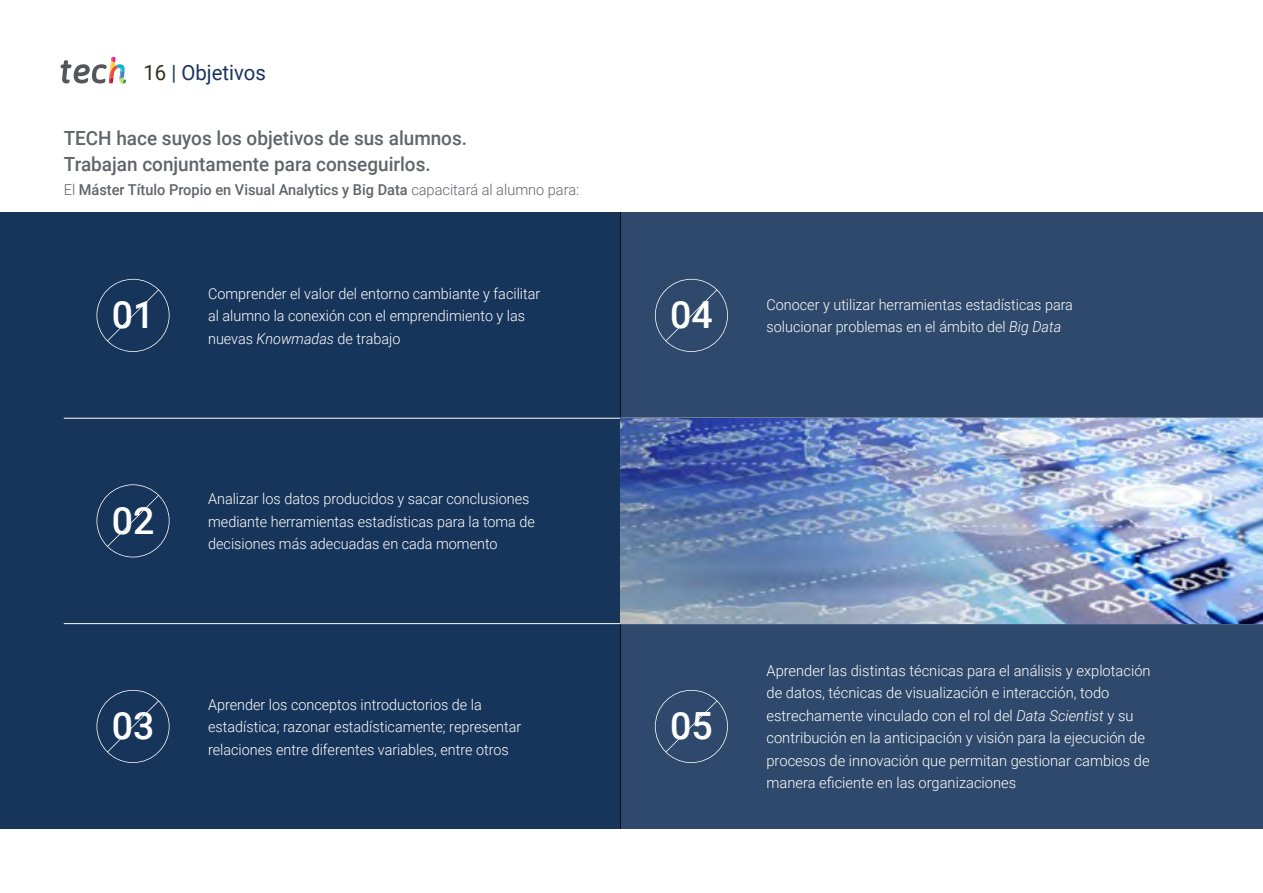
<style>
.page{position:relative;width:1263px;height:893px;background:#fff}
.page>*{position:absolute;margin:0;border:0;box-sizing:border-box;transform-origin:0 0}
.t1{font:500 37.5px "Roboto";color:#fff}
.t2{font:21px "Roboto";color:#1a355c}
.t3{font:500 19.5px/25.5px "Roboto";color:#61646a}
.t4{font:300 15px/22.5px "Roboto";color:#fff;scale:.96 1}
.t5{font:300 15px/22.5px "Roboto";color:#fff}
.t6{font:500 15px "Roboto";color:#61646a}
.s1{color:#312e20}
.s2{font-weight:300}
.s3{font-style:italic}
</style>
<div class="page">
<div style="left:0;top:213px;width:621px;height:616px;background:#17355b"></div>
<div style="left:621px;top:213px;width:642px;height:616px;background:#2e496b"></div>
<svg style="left:97px;top:279px;width:73px;height:73px"></svg>
<svg style="left:97px;top:690px;width:73px;height:73px"></svg>
<svg style="left:97px;top:484px;width:73px;height:73px"></svg>
<svg style="left:655px;top:279px;width:73px;height:73px"></svg>
<svg style="left:655px;top:690px;width:73px;height:73px"></svg>
<hr style="left:64px;top:418px;width:1199px;height:1px;background:#fff">
<hr style="left:64px;top:623px;width:1199px;height:1px;background:#fff">
<img style="left:621px;top:418px;width:642px;height:205px">
<svg style="left:61px;top:57px;width:65px;height:27px"></svg>
<h2 class="t2" style="left:144px;top:57px;width:124px"><span class="s1">16</span> | Objetivos</h2>
<h3 class="t3" style="left:64px;top:125px;width:405px">TECH hace suyos los objetivos de sus alumnos.<br>Trabajan conjuntamente para conseguirlos.</h3>
<p class="t6" style="left:64px;top:179px;width:517px"><span class="s2">El</span> Máster Título Propio en Visual Analytics y Big Data <span class="s2">capacitará al alumno para:</span></p>
<h1 class="t1" style="left:112px;top:288px;width:44px">01</h1>
<p class="t4" style="left:208px;top:281px;width:347px">Comprender el valor del entorno cambiante y facilitar al alumno la conexión con el emprendimiento y las nuevas <span class="s3">Knowmadas</span> de trabajo</p>
<h1 class="t1" style="left:112px;top:494px;width:44px">02</h1>
<p class="t4" style="left:208px;top:487px;width:342px">Analizar los datos producidos y sacar conclusiones mediante herramientas estadísticas para la toma de decisiones más adecuadas en cada momento</p>
<h1 class="t1" style="left:112px;top:699px;width:44px">03</h1>
<p class="t4" style="left:208px;top:692px;width:328px">Aprender los conceptos introductorios de la estadística; razonar estadísticamente; representar relaciones entre diferentes variables, entre otros</p>
<h1 class="t1" style="left:670px;top:288px;width:44px">04</h1>
<p class="t4" style="left:766px;top:293px;width:321px">Conocer y utilizar herramientas estadísticas para solucionar problemas en el ámbito del <span class="s3">Big Data</span></p>
<h1 class="t1" style="left:670px;top:699px;width:44px">05</h1>
<p class="t5" style="left:766px;top:659px;width:386px">Aprender las distintas técnicas para el análisis y explotación de datos, técnicas de visualización e interacción, todo estrechamente vinculado con el rol del <span class="s3">Data Scientist</span> y su contribución en la anticipación y visión para la ejecución de procesos de innovación que permitan gestionar cambios de manera eficiente en las organizaciones</p>
</div>
